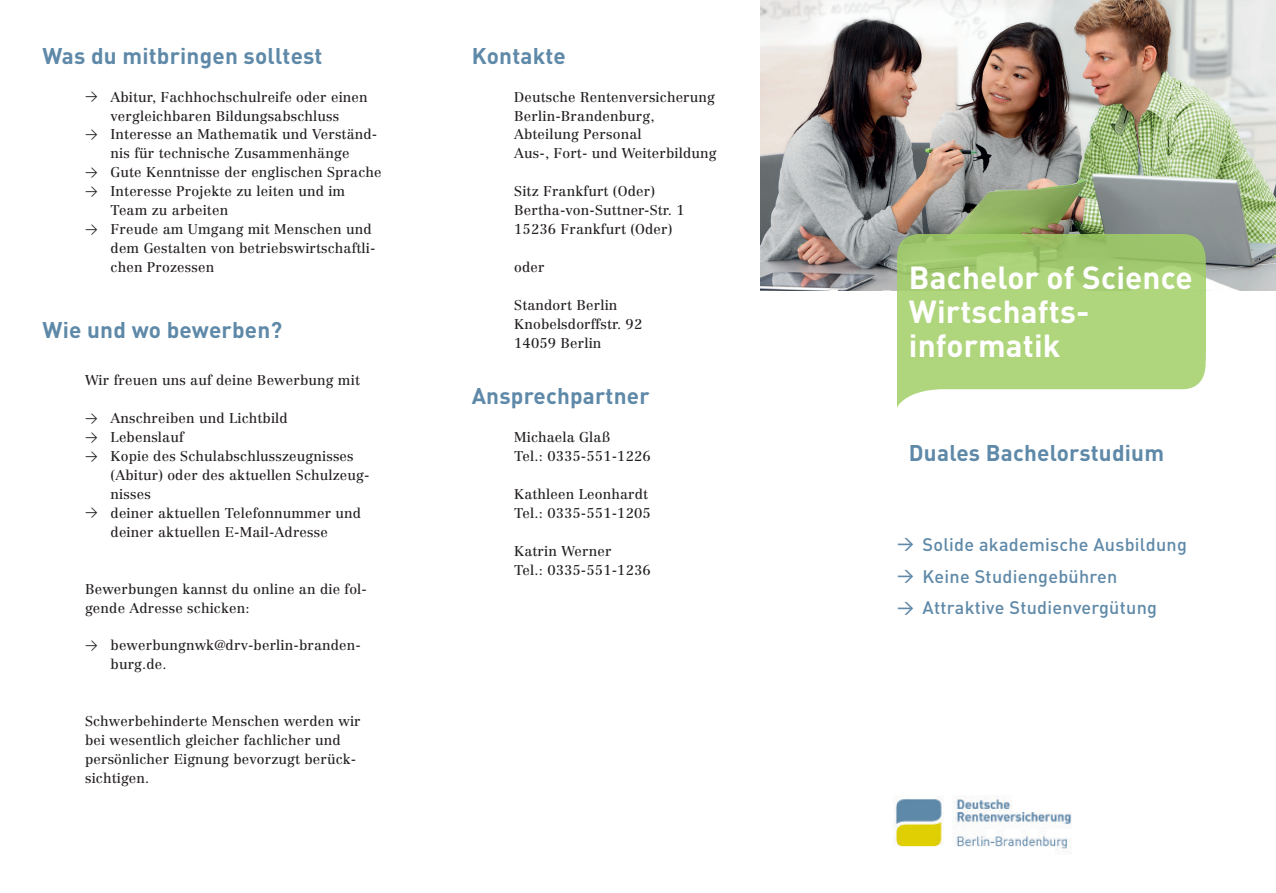
<style>
.page{position:relative;width:1276px;height:893px;background:#fff}
.page>*{position:absolute;margin:0;border:0;box-sizing:border-box;transform-origin:0 0}
.t1{font:700 31.5px/34px "DIN Pro DR Vp";letter-spacing:.005em;color:#fff}
.t2{font:700 22.5px "DIN Pro DR Vp";letter-spacing:.01em;color:#5f89a8}
.t3{font:500 18px/32px "DIN Pro DR Vp";letter-spacing:.015em;color:#5f89a8}
.t4{font:13.95px/18.9px "Centennial DRV";letter-spacing:.01em;color:#231f20}
.s1{font-family:"DIN Pro DR Vp";font-size:12.45px}
.s2{font-size:16.5px}
</style>
<div class="page">
<img style="left:894px;top:795px;width:178px;height:58px">
<img style="left:760px;top:0;width:516px;height:291px">
<img style="left:897px;top:235px;width:308px;height:173px">
<h2 class="t2" style="left:43px;top:41px;width:281px">Was du mitbringen solltest</h2>
<p class="t4" style="left:85px;top:87px;width:284px"><span class="s1">&gt;</span> Abitur, Fachhochschulreife oder einen</p>
<p class="t4" style="left:111px;top:106px;width:230px">vergleichbaren Bildungsabschluss</p>
<p class="t4" style="left:85px;top:125px;width:294px"><span class="s1">&gt;</span> Interesse an Mathematik und Verständ-</p>
<p class="t4" style="left:111px;top:144px;width:240px">nis für technische Zusammenhänge</p>
<p class="t4" style="left:85px;top:163px;width:298px"><span class="s1">&gt;</span> Gute Kenntnisse der englischen Sprache</p>
<p class="t4" style="left:85px;top:182px;width:262px"><span class="s1">&gt;</span> Interesse Projekte zu leiten und im</p>
<p class="t4" style="left:111px;top:201px;width:119px">Team zu arbeiten</p>
<p class="t4" style="left:85px;top:220px;width:288px"><span class="s1">&gt;</span> Freude am Umgang mit Menschen und</p>
<p class="t4" style="left:111px;top:239px;width:266px">dem Gestalten von betriebswirtschaftli-</p>
<p class="t4" style="left:111px;top:257px;width:105px">chen Prozessen</p>
<h2 class="t2" style="left:43px;top:315px;width:241px">Wie und wo bewerben?</h2>
<p class="t4" style="left:85px;top:371px;width:276px">Wir freuen uns auf deine Bewerbung mit</p>
<p class="t4" style="left:85px;top:409px;width:204px"><span class="s1">&gt;</span> Anschreiben und Lichtbild</p>
<p class="t4" style="left:85px;top:428px;width:100px"><span class="s1">&gt;</span> Lebenslauf</p>
<p class="t4" style="left:85px;top:447px;width:270px"><span class="s1">&gt;</span> Kopie des Schulabschlusszeugnisses</p>
<p class="t4" style="left:111px;top:466px;width:260px">(Abitur) oder des aktuellen Schulzeug-</p>
<p class="t4" style="left:111px;top:485px;width:42px">nisses</p>
<p class="t4" style="left:85px;top:503px;width:278px"><span class="s1">&gt;</span> deiner aktuellen Telefonnummer und</p>
<p class="t4" style="left:111px;top:522px;width:219px">deiner aktuellen E-Mail-Adresse</p>
<p class="t4" style="left:85px;top:579px;width:283px">Bewerbungen kannst du online an die fol&shy;gende Adresse schicken:</p>
<p class="t4" style="left:111px;top:636px;width:252px;text-indent:-26px"><span class="s1">&gt;</span> bewerbungnwk@drv-berlin-branden&shy;burg.de.</p>
<p class="t4" style="left:85px;top:712px;width:277px">Schwerbehinderte Menschen werden wir bei wesentlich gleicher fachlicher und persönlicher Eignung bevorzugt berück&shy;sichtigen.</p>
<h2 class="t2" style="left:472px;top:41px;width:96px">Kontakte</h2>
<p class="t4" style="left:514px;top:87px;width:204px">Deutsche Rentenversicherung<br>Berlin-Brandenburg,<br>Abteilung Personal<br>Aus-, Fort- und Weiterbildung</p>
<p class="t4" style="left:514px;top:182px;width:172px">Sitz Frankfurt (Oder)<br>Bertha-von-Suttner-Str. 1<br>15236 Frankfurt (Oder)</p>
<p class="t4" style="left:514px;top:257px;width:32px">oder</p>
<p class="t4" style="left:514px;top:295px;width:130px">Standort Berlin<br>Knobelsdorffstr. 92<br>14059 Berlin</p>
<h2 class="t2" style="left:472px;top:381px;width:179px">Ansprechpartner</h2>
<p class="t4" style="left:514px;top:428px;width:138px">Michaela Glaß<br>Tel.: 0335-551-1226</p>
<p class="t4" style="left:514px;top:485px;width:138px">Kathleen Leonhardt<br>Tel.: 0335-551-1205</p>
<p class="t4" style="left:514px;top:541px;width:138px">Katrin Werner<br>Tel.: 0335-551-1236</p>
<h1 class="t1" style="left:909px;top:259px;width:285px">Bachelor of Science<br>Wirtschafts&shy;informatik</h1>
<h2 class="t2" style="left:909px;top:438px;width:257px">Duales Bachelorstudium</h2>
<p class="t3" style="left:897px;top:528px;width:291px"><span class="s2">&gt;</span> Solide akademische Ausbildung <span class="s2">&gt;</span> Keine Studiengebühren<br><span class="s2">&gt;</span> Attraktive Studienvergütung</p>
</div>
